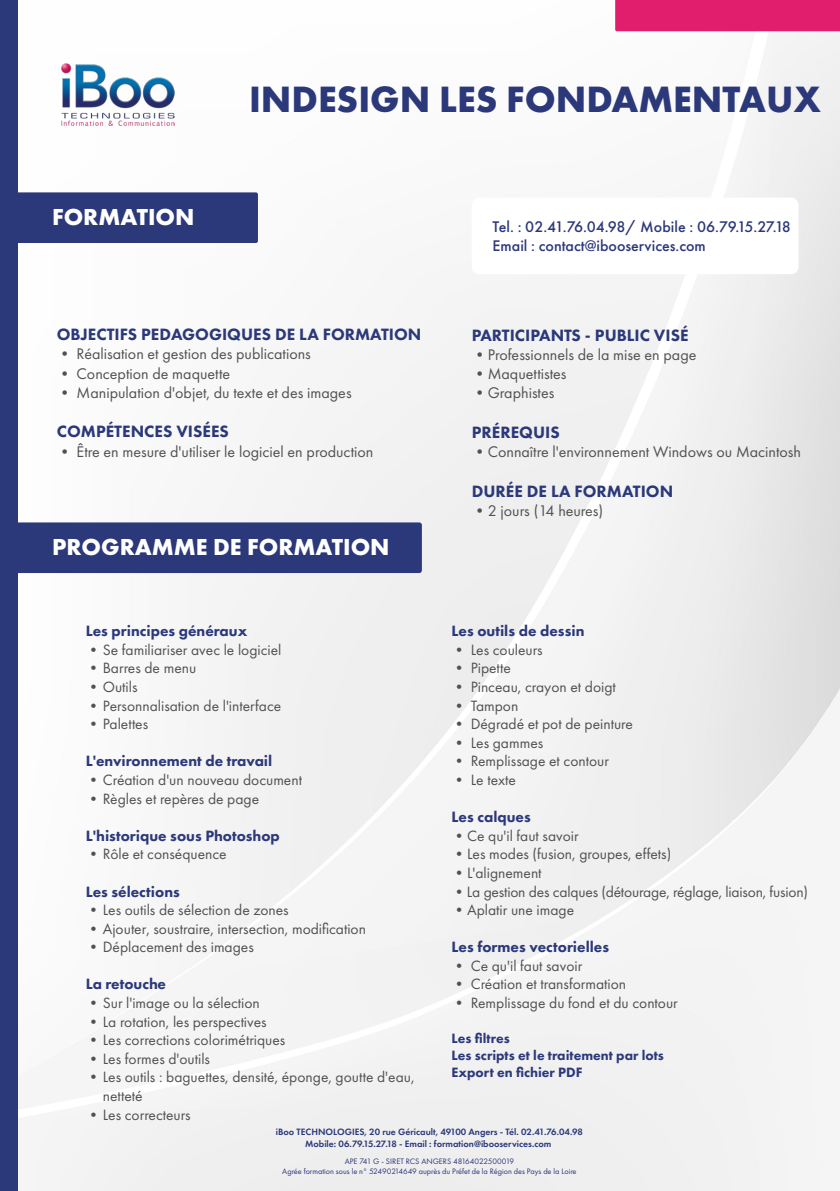
<style>
.page{position:relative;width:840px;height:1191px;background:#fff}
.page>*{position:absolute;margin:0;border:0;box-sizing:border-box;transform-origin:0 0}
.t1{font:700 38px "Futura PT";color:#2b387a}
.t2{font:700 24px "Futura PT";color:#fff}
.t3{font:800 17px "Futura PT";color:#2b387a}
.t4{font:16px "Futura PT";color:#515151}
.t5{font:500 16px/19.2px "Futura PT";color:#2b387a}
.t6{font:15.4px/18.6px "Futura PT";color:#515151}
.t7{font:800 15.4px "Futura PT";color:#2b387a}
.t8{font:800 14px/16.8px "Futura PT";color:#2b387a}
.t9{font:600 9.6px/11.4px "Futura PT";color:#2b387a;text-align:center}
.t10{font:8.2px/9.8px "Futura PT";color:#2b387a;text-align:center}
</style>
<div class="page">
<img style="left:18px;top:31px;width:821px;height:1160px">
<div style="left:0;top:0;width:18px;height:1191px;background:#2b387a"></div>
<div style="left:615px;top:0;width:224px;height:31px;background:#e01e6d"></div>
<div style="left:18px;top:192px;width:240px;height:51px;background:#2b387a"></div>
<div style="left:18px;top:522px;width:403px;height:51px;background:#2b387a"></div>
<img style="left:62px;top:63px;width:113px;height:62px">
<div style="left:471px;top:197px;width:327px;height:77px;background:#fff;border-radius:7px"></div>
<h2 class="t2" style="left:52px;top:201px;width:144px">FORMATION</h2>
<h1 class="t1" style="left:249px;top:75px;width:573px">INDESIGN LES FONDAMENTAUX</h1>
<p class="t5" style="left:492px;top:217px;width:300px">Tel. : 02.41.76.04.98/ Mobile : 06.79.15.27.18<br>Email : contact@ibooservices.com</p>
<p class="t3" style="left:57px;top:324px;width:366px">OBJECTIFS PEDAGOGIQUES DE LA FORMATION</p>
<p class="t4" style="left:57px;top:344px;width:255px">• Réalisation et gestion des publications</p>
<p class="t4" style="left:57px;top:364px;width:175px">• Conception de maquette</p>
<p class="t4" style="left:57px;top:383px;width:296px">• Manipulation d'objet, du texte et des images</p>
<p class="t3" style="left:57px;top:421px;width:173px">COMPÉTENCES VISÉES</p>
<p class="t4" style="left:57px;top:442px;width:318px">• Être en mesure d'utiliser le logiciel en production</p>
<h2 class="t2" style="left:52px;top:531px;width:339px">PROGRAMME DE FORMATION</h2>
<p class="t7" style="left:86px;top:621px;width:163px">Les principes généraux</p>
<p class="t6" style="left:86px;top:640px;width:197px">•Se familiariser avec le logiciel</p>
<p class="t6" style="left:86px;top:659px;width:112px">•Barres de menu</p>
<p class="t6" style="left:86px;top:677px;width:53px">•Outils</p>
<p class="t6" style="left:86px;top:696px;width:197px">•Personnalisation de l'interface</p>
<p class="t6" style="left:86px;top:714px;width:64px">•Palettes</p>
<p class="t7" style="left:86px;top:751px;width:188px">L'environnement de travail</p>
<p class="t6" style="left:86px;top:770px;width:218px">•Création d'un nouveau document</p>
<p class="t6" style="left:86px;top:789px;width:175px">•Règles et repères de page</p>
<p class="t7" style="left:86px;top:826px;width:195px">L'historique sous Photoshop</p>
<p class="t6" style="left:86px;top:845px;width:142px">•Rôle et conséquence</p>
<p class="t7" style="left:86px;top:881px;width:95px">Les sélections</p>
<p class="t6" style="left:86px;top:900px;width:204px">•Les outils de sélection de zones</p>
<p class="t6" style="left:86px;top:919px;width:282px">•Ajouter, soustraire, intersection, modification</p>
<p class="t6" style="left:86px;top:937px;width:169px">•Déplacement des images</p>
<p class="t7" style="left:86px;top:974px;width:82px">La retouche</p>
<p class="t6" style="left:86px;top:993px;width:175px">•Sur l'image ou la sélection</p>
<p class="t6" style="left:86px;top:1012px;width:182px">•La rotation, les perspectives</p>
<p class="t6" style="left:86px;top:1030px;width:201px">•Les corrections colorimétriques</p>
<p class="t6" style="left:86px;top:1049px;width:126px">•Les formes d'outils</p>
<p class="t6" style="left:103px;top:1068px;width:313px;text-indent:-17px">•Les outils : baguettes, densité, éponge, goutte d'eau, netteté</p>
<p class="t6" style="left:86px;top:1105px;width:106px">•Les correcteurs</p>
<p class="t3" style="left:471px;top:324px;width:218px">PARTICIPANTS - PUBLIC VISÉ</p>
<p class="t4" style="left:471px;top:345px;width:226px">•Professionnels de la mise en page</p>
<p class="t4" style="left:471px;top:364px;width:96px">•Maquettistes</p>
<p class="t4" style="left:471px;top:383px;width:84px">•Graphistes</p>
<p class="t3" style="left:471px;top:421px;width:89px">PRÉREQUIS</p>
<p class="t4" style="left:471px;top:442px;width:331px">•Connaître l'environnement Windows ou Macintosh</p>
<p class="t3" style="left:471px;top:480px;width:203px">DURÉE DE LA FORMATION</p>
<p class="t4" style="left:471px;top:501px;width:133px">•2 jours (14 heures)</p>
<p class="t7" style="left:451px;top:621px;width:134px">Les outils de dessin</p>
<p class="t6" style="left:451px;top:640px;width:93px">• Les couleurs</p>
<p class="t6" style="left:451px;top:659px;width:61px">• Pipette</p>
<p class="t6" style="left:451px;top:677px;width:166px">• Pinceau, crayon et doigt</p>
<p class="t6" style="left:451px;top:696px;width:68px">• Tampon</p>
<p class="t6" style="left:451px;top:714px;width:183px">• Dégradé et pot de peinture</p>
<p class="t6" style="left:451px;top:733px;width:93px">• Les gammes</p>
<p class="t6" style="left:451px;top:752px;width:159px">• Remplissage et contour</p>
<p class="t6" style="left:451px;top:770px;width:66px">• Le texte</p>
<p class="t7" style="left:451px;top:807px;width:81px">Les calques</p>
<p class="t6" style="left:451px;top:826px;width:128px">•Ce qu'il faut savoir</p>
<p class="t6" style="left:451px;top:845px;width:221px">•Les modes (fusion, groupes, effets)</p>
<p class="t6" style="left:451px;top:863px;width:91px">•L'alignement</p>
<p class="t6" style="left:451px;top:882px;width:358px">•La gestion des calques (détourage, réglage, liaison, fusion)</p>
<p class="t6" style="left:451px;top:900px;width:124px">•Aplatir une image</p>
<p class="t7" style="left:451px;top:937px;width:159px">Les formes vectorielles</p>
<p class="t6" style="left:451px;top:956px;width:132px">• Ce qu'il faut savoir</p>
<p class="t6" style="left:451px;top:975px;width:176px">• Création et transformation</p>
<p class="t6" style="left:451px;top:993px;width:228px">• Remplissage du fond et du contour</p>
<p class="t8" style="left:451px;top:1030px;width:214px">Les filtres<br>Les scripts et le traitement par lots<br>Export en fichier PDF</p>
<p class="t9" style="left:275px;top:1126px;width:308px">iBoo TECHNOLOGIES, 20 rue Géricault, 49100 Angers - Tél. 02.41.76.04.98<br>Mobile: 06.79.15.27.18 - Email : formation@ibooservices.com</p>
<p class="t10" style="left:282px;top:1156px;width:295px">APE 741 G - SIRET RCS ANGERS 48164022500019<br>Agrée formation sous le n° 52490214649 auprès du Préfet de la Région des Pays de la Loire</p>
</div>
